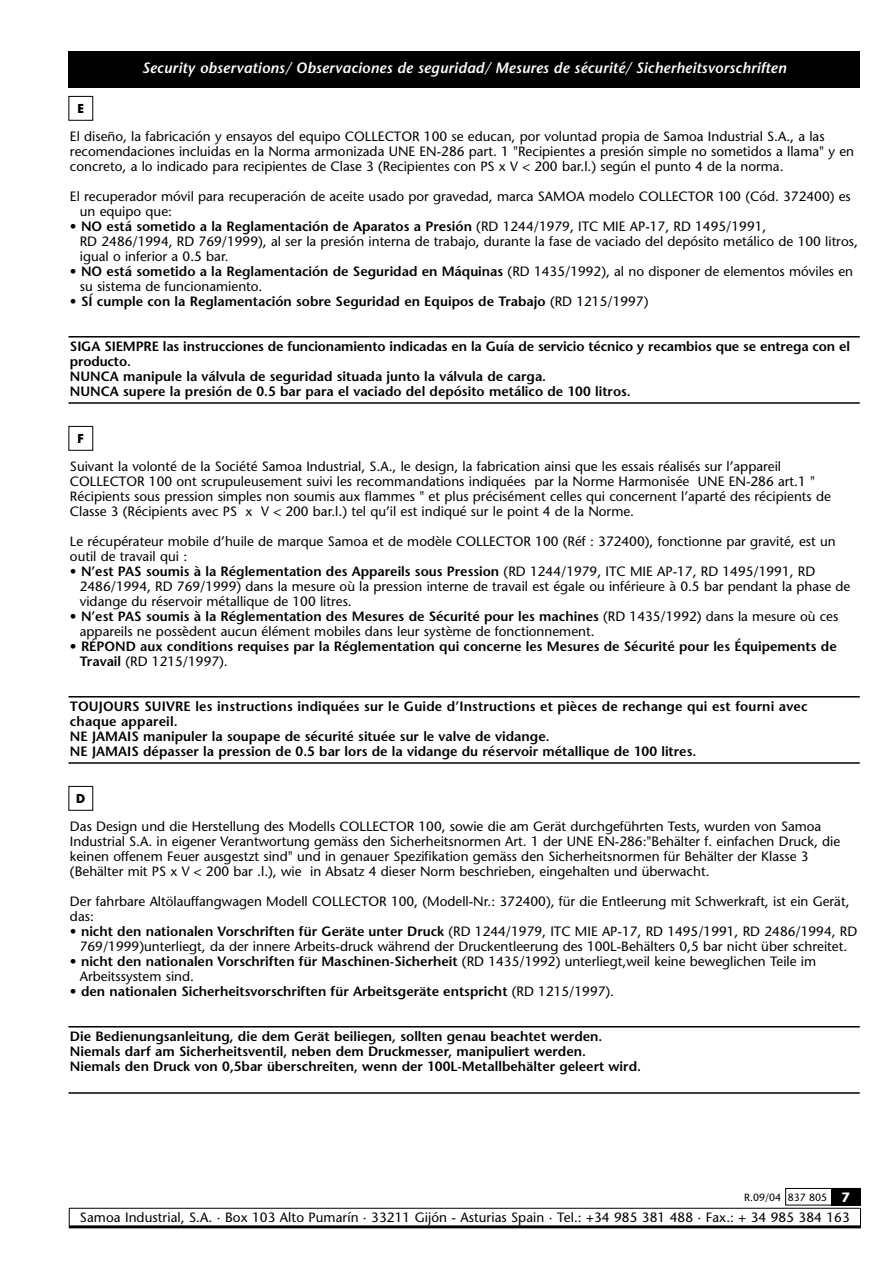
<style>
.page{position:relative;width:893px;height:1263px;background:#fff}
.page>*{position:absolute;margin:0;border:0;box-sizing:border-box;transform-origin:0 0}
.t1{font:italic 600 15px "Stone Sans";letter-spacing:.01em;color:#fff}
.t2{font:13.5px/15px "Stone Sans";color:#000}
.t3{font:600 13.5px/15px "Stone Sans";color:#000}
.t4{font:700 12px "Futura";color:#000}
.t5{font:10.5px "Stone Sans";color:#000}
.s1{font-weight:600}
.s2{font-weight:400}
.s3{font-weight:700;font-size:13.5px;color:#fff}
</style>
<div class="page">
<div style="left:830px;top:1188px;width:30px;height:17px;background:#000"></div>
<hr style="left:69px;top:1225px;width:791px;height:3px;background:#000">
<div style="left:785px;top:1188px;width:75px;height:17px;border:1px solid #000"></div>
<hr style="left:69px;top:1208px;width:791px;height:1px;background:#000">
<svg style="left:860px;top:1208px;width:1px;height:20px"></svg>
<svg style="left:69px;top:1209px;width:1px;height:19px"></svg>
<div style="left:69px;top:51px;width:790px;height:36px;background:#000"></div>
<div style="left:68px;top:96px;width:25px;height:25px;border:1px solid #000"></div>
<div style="left:68px;top:426px;width:25px;height:25px;border:1px solid #000"></div>
<div style="left:68px;top:786px;width:25px;height:25px;border:1px solid #000"></div>
<hr style="left:68px;top:336px;width:791px;height:2px;background:#000">
<hr style="left:68px;top:402px;width:791px;height:2px;background:#000">
<hr style="left:68px;top:696px;width:791px;height:2px;background:#000">
<hr style="left:68px;top:762px;width:791px;height:2px;background:#000">
<hr style="left:68px;top:1026px;width:791px;height:2px;background:#000">
<hr style="left:68px;top:1092px;width:791px;height:2px;background:#000">
<p class="t4" style="left:77px;top:103px;width:8px">E</p>
<p class="t1" style="left:142px;top:62px;width:645px">Security observations/ Observaciones de seguridad/ Mesures de sécurité/ Sicherheitsvorschriften</p>
<p class="t2" style="left:70px;top:130px;width:785px">El diseño, la fabricación y ensayos del equipo COLLECTOR 100 se educan, por voluntad propia de Samoa Industrial S.A., a las recomendaciones incluidas en la Norma armonizada UNE EN-286 part. 1 "Recipientes a presión simple no sometidos a llama" y en concreto, a lo indicado para recipientes de Clase 3 (Recipientes con PS x V &lt; 200 bar.l.) según el punto 4 de la norma.</p>
<p class="t2" style="left:80px;top:190px;width:772px;text-indent:-10px">El recuperador móvil para recuperación de aceite usado por gravedad, marca SAMOA modelo COLLECTOR 100 (Cód. 372400) es un equipo que:</p>
<p class="t2" style="left:80px;top:220px;width:779px;text-indent:-10px">• <span class="s1">NO está sometido a la Reglamentación de Aparatos a Presión</span> (RD 1244/1979, ITC MIE AP-17, RD 1495/1991,<br>RD 2486/1994, RD 769/1999), al ser la presión interna de trabajo, durante la fase de vaciado del depósito metálico de 100 litros, igual o inferior a 0.5 bar.</p>
<p class="t2" style="left:80px;top:265px;width:774px;text-indent:-10px">• <span class="s1">NO está sometido a la Reglamentación de Seguridad en Máquinas</span> (RD 1435/1992), al no disponer de elementos móviles en su sistema de funcionamiento.</p>
<p class="t3" style="left:70px;top:295px;width:580px"><span class="s2">•</span> SÍ cumple con la Reglamentación sobre Seguridad en Equipos de Trabajo <span class="s2">(RD 1215/1997)</span></p>
<p class="t3" style="left:70px;top:340px;width:781px">SIGA SIEMPRE las instrucciones de funcionamiento indicadas en la Guía de servicio técnico y recambios que se entrega con el producto.<br>NUNCA manipule la válvula de seguridad situada junto la válvula de carga.<br>NUNCA supere la presión de 0.5 bar para el vaciado del depósito metálico de 100 litros.</p>
<p class="t4" style="left:78px;top:433px;width:8px">F</p>
<p class="t2" style="left:70px;top:460px;width:762px">Suivant la volonté de la Société Samoa Industrial, S.A., le design, la fabrication ainsi que les essais réalisés sur l’appareil COLLECTOR 100 ont scrupuleusement suivi les recommandations indiquées par la Norme Harmonisée UNE EN-286 art.1 " Récipients sous pression simples non soumis aux flammes " et plus précisément celles qui concernent l’aparté des récipients de Classe 3 (Récipients avec PS x V &lt; 200 bar.l.) tel qu’il est indiqué sur le point 4 de la Norme.</p>
<p class="t2" style="left:70px;top:535px;width:767px">Le récupérateur mobile d’huile de marque Samoa et de modèle COLLECTOR 100 (Réf : 372400), fonctionne par gravité, est un outil de travail qui :</p>
<p class="t2" style="left:80px;top:565px;width:772px;text-indent:-10px">• <span class="s1">N’est PAS soumis à la Réglementation des Appareils sous Pression</span> (RD 1244/1979, ITC MIE AP-17, RD 1495/1991, RD<br>2486/1994, RD 769/1999) dans la mesure où la pression interne de travail est égale ou inférieure à 0.5 bar pendant la phase de vidange du réservoir métallique de 100 litres.</p>
<p class="t2" style="left:80px;top:610px;width:760px;text-indent:-10px">• <span class="s1">N’est PAS soumis à la Réglementation des Mesures de Sécurité pour les machines</span> (RD 1435/1992) dans la mesure où ces appareils ne possèdent aucun élément mobiles dans leur système de fonctionnement.</p>
<p class="t3" style="left:80px;top:640px;width:758px;text-indent:-10px"><span class="s2">•</span> RÉPOND aux conditions requises par la Réglementation qui concerne les Mesures de Sécurité pour les Équipements de<br>Travail <span class="s2">(RD 1215/1997).</span></p>
<p class="t3" style="left:70px;top:700px;width:739px">TOUJOURS SUIVRE les instructions indiquées sur le Guide d’Instructions et pièces de rechange qui est fourni avec chaque appareil.<br>NE JAMAIS manipuler la soupape de sécurité située sur le valve de vidange.<br>NE JAMAIS dépasser la pression de 0.5 bar lors de la vidange du réservoir métallique de 100 litres.</p>
<p class="t4" style="left:76px;top:793px;width:11px">D</p>
<p class="t2" style="left:70px;top:820px;width:771px">Das Design und die Herstellung des Modells COLLECTOR 100, sowie die am Gerät durchgeführten Tests, wurden von Samoa Industrial S.A. in eigener Verantwortung gemäss den Sicherheitsnormen Art. 1 der UNE EN-286:"Behälter f. einfachen Druck, die keinen offenem Feuer ausgestzt sind" und in genauer Spezifikation gemäss den Sicherheitsnormen für Behälter der Klasse 3 (Behälter mit PS x V &lt; 200 bar .l.), wie in Absatz 4 dieser Norm beschrieben, eingehalten und überwacht.</p>
<p class="t2" style="left:70px;top:895px;width:781px">Der fahrbare Altölauffangwagen Modell COLLECTOR 100, (Modell-Nr.: 372400), für die Entleerung mit Schwerkraft, ist ein Gerät, das:</p>
<p class="t2" style="left:70px;top:925px;width:788px;text-align:center">• <span class="s1">nicht den nationalen Vorschriften für Geräte unter Druck</span> (RD 1244/1979, ITC MIE AP-17, RD 1495/1991, RD 2486/1994, RD<br>769/1999)unterliegt, da der innere Arbeits-druck während der Druckentleerung des 100L-Behälters 0,5 bar nicht über schreitet.</p>
<p class="t2" style="left:80px;top:955px;width:738px;text-indent:-10px">• <span class="s1">nicht den nationalen Vorschriften für Maschinen-Sicherheit</span> (RD 1435/1992) unterliegt,weil keine beweglichen Teile im<br>Arbeitssystem sind.</p>
<p class="t3" style="left:70px;top:985px;width:545px"><span class="s2">•</span> den nationalen Sicherheitsvorschriften für Arbeitsgeräte entspricht <span class="s2">(RD 1215/1997).</span></p>
<p class="t3" style="left:70px;top:1030px;width:572px">Die Bedienungsanleitung, die dem Gerät beiliegen, sollten genau beachtet werden.<br>Niemals darf am Sicherheitsventil, neben dem Druckmesser, manipuliert werden.<br>Niemals den Druck von 0,5bar überschreiten, wenn der 100L-Metallbehälter geleert wird.</p>
<p class="t5" style="left:744px;top:1193px;width:107px">R.09/04 837 805 <span class="s3">7</span></p>
<p class="t2" style="left:80px;top:1211px;width:771px">Samoa Industrial, S.A. · Box 103 Alto Pumarín · 33211 Gijón - Asturias Spain · Tel.: +34 985 381 488 · Fax.: + 34 985 384 163</p>
</div>
